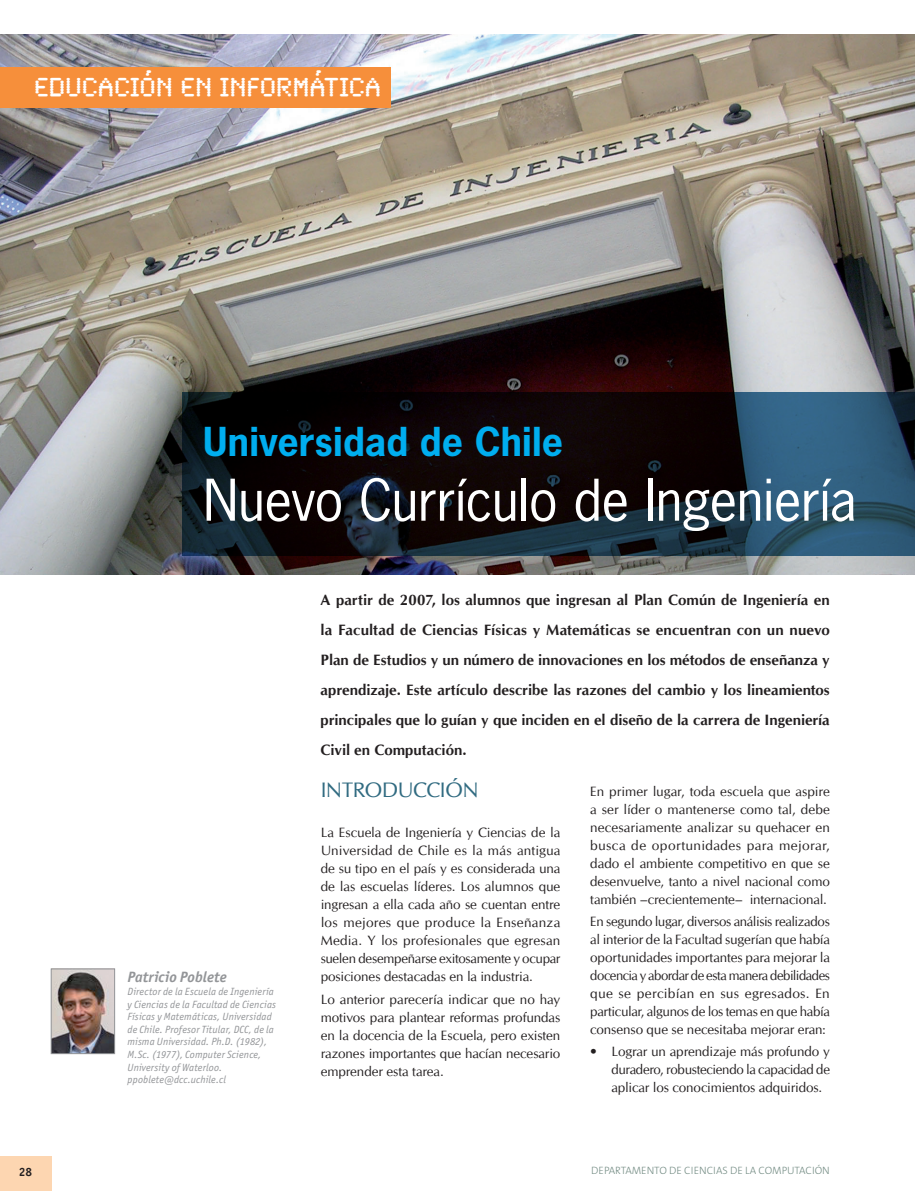
<style>
.page{position:relative;width:915px;height:1191px;background:#fff}
.page>*{position:absolute;margin:0;border:0;box-sizing:border-box;transform-origin:0 0}
.TIT_2_grisazul{font:54px "News Gothic Std";letter-spacing:-.005em;color:#fff}
.TIT_1_blco{font:700 37.5px "News Gothic Std";color:#00aeef}
.seccion{font:27px "Synchro LET";color:#fff}
.TIT_3_gris_azul{font:21px "CG Omega";color:#316b81}
.destacado_2{font:700 15px/30px "CG Omega";color:#231f20;text-align:justify}
.personaje{font:italic 700 15px "Officina San ITC";letter-spacing:.005em;color:#939598}
.txt_general{font:13.5px/18px "CG Omega";letter-spacing:-.01em;color:#231f20;text-align:justify}
.t1{font:700 12px "Officina Sans";color:#231f20}
.t2{font:300 10.65px "The Sans";color:#768e86}
.personaje-2{font:italic 10.5px/12.6px "Officina San ITC";letter-spacing:.015em;color:#939598}
</style>
<div class="page">
<img style="left:0;top:34px;width:914px;height:541px">
<svg style="left:182px;top:392px;width:732px;height:163px;background:#151e28"></svg>
<div style="left:0;top:67px;width:391px;height:40px;background:#f68f3b"></div>
<img style="left:53px;top:970px;width:60px;height:81px">
<div style="left:51px;top:968px;width:64px;height:85px;border:1px solid #939598"></div>
<div style="left:0;top:1157px;width:51px;height:34px;background:#fdd6b1"></div>
<p class="seccion" style="left:34px;top:62px;width:348px">EDUCACIÓN EN INFORMÁTICA</p>
<p class="TIT_1_blco" style="left:203px;top:417px;width:361px">Universidad de Chile</p>
<p class="TIT_2_grisazul" style="left:203px;top:465px;width:654px">Nuevo Currículo de Ingeniería</p>
<p class="personaje" style="left:127px;top:968px;width:101px">Patricio Poblete</p>
<p class="personaje-2" style="left:127px;top:985px;width:150px">Director de la Escuela de Ingeniería y Ciencias de la Facultad de Ciencias Físicas y Matemáticas, Universidad de Chile. Profesor Titular, DCC, de la misma Universidad. Ph.D. (1982), M.Sc. (1977), Computer Science, University of Waterloo.</p>
<p class="personaje-2" style="left:127px;top:1073px;width:100px">ppoblete@dcc.uchile.cl</p>
<p class="destacado_2" style="left:320px;top:584px;width:510px">A partir de 2007, los alumnos que ingresan al Plan Común de Ingeniería en la Facultad de Ciencias Físicas y Matemáticas se encuentran con un nuevo Plan de Estudios y un número de innovaciones en los métodos de enseñanza y aprendizaje. Este artículo describe las razones del cambio y los lineamientos principales que lo guían y que inciden en el diseño de la carrera de Ingeniería Civil en Computación.</p>
<p class="TIT_3_gris_azul" style="left:320px;top:778px;width:20px">Introducci</p>
<p class="TIT_3_gris_azul" style="left:445px;top:778px;width:30px">ón</p>
<p class="txt_general" style="left:320px;top:824px;width:241px">La Escuela de Ingeniería y Ciencias de la Universidad de Chile es la más antigua de su tipo en el país y es considerada una de las escuelas líderes. Los alumnos que ingresan a ella cada año se cuentan entre los mejores que produce la Enseñanza Media. Y los profesionales que egresan suelen desempeñarse exitosamente y ocupar posiciones destacadas en la industria.</p>
<p class="txt_general" style="left:320px;top:990px;width:241px">Lo anterior parecería indicar que no hay motivos para plantear reformas profundas en la docencia de la Escuela, pero existen razones importantes que hacían necesario emprender esta tarea.</p>
<p class="txt_general" style="left:590px;top:782px;width:241px">En primer lugar, toda escuela que aspire a ser líder o mantenerse como tal, debe necesariamente analizar su quehacer en busca de oportunidades para mejorar, dado el ambiente competitivo en que se desenvuelve, tanto a nivel nacional como también –crecientemente– internacional.</p>
<p class="txt_general" style="left:590px;top:912px;width:241px">En segundo lugar, diversos análisis realizados al interior de la Facultad sugerían que había oportunidades importantes para mejorar la docencia y abordar de esta manera debilidades que se percibían en sus egresados. En particular, algunos de los temas en que había consenso que se necesitaba mejorar eran:</p>
<p class="txt_general" style="left:611px;top:1042px;width:220px;text-indent:-21px">• Lograr un aprendizaje más profundo y duradero, robusteciendo la capacidad de aplicar los conocimientos adquiridos.</p>
<p class="t1" style="left:19px;top:1164px;width:15px">28</p>
<p class="t2" style="left:591px;top:1161px;width:240px">DEPARTAMENTO DE CIENCIAS DE LA COMPUTACIÓN</p>
</div>
